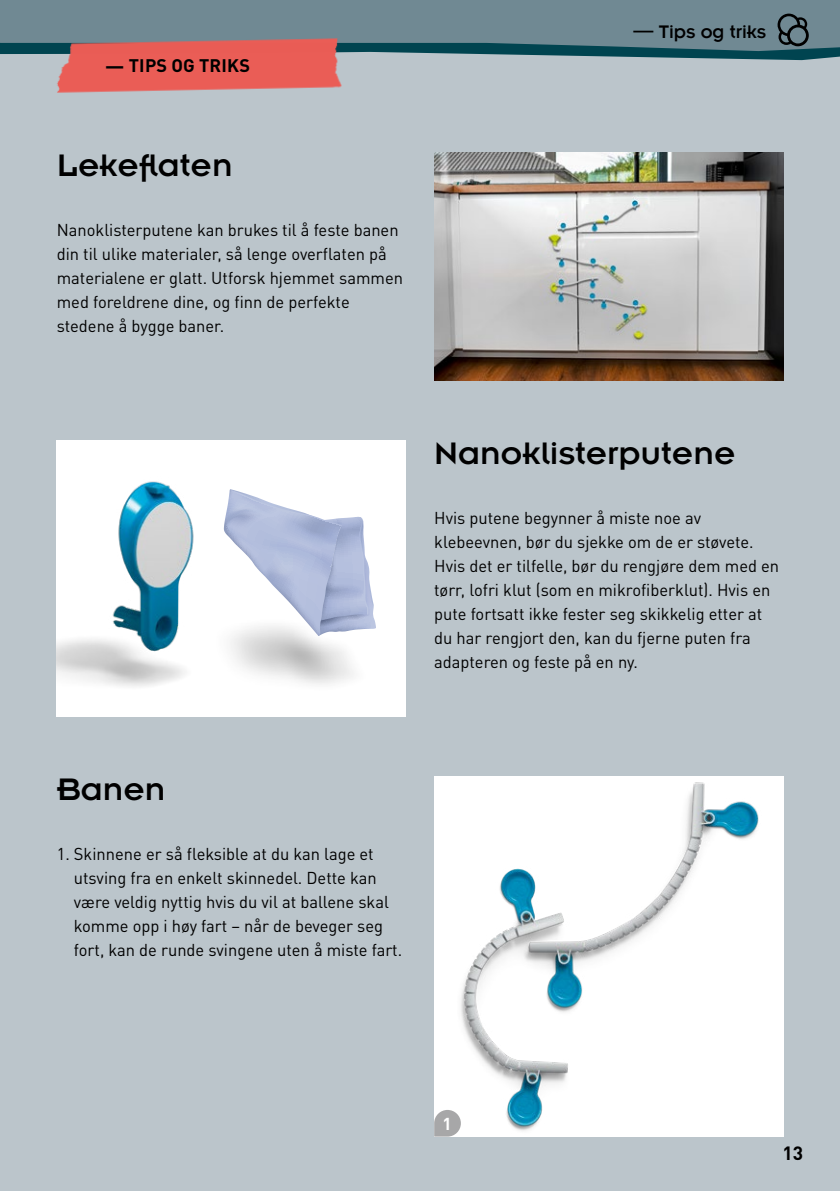
<style>
.page{position:relative;width:840px;height:1191px;background:#fff}
.page>*{position:absolute;margin:0;border:0;box-sizing:border-box;transform-origin:0 0}
.t1{font:34.2px "Insignia LT Pro";color:#000;scale:1.05 1}
.t2{font:20px "Insignia LT Pro";color:#000}
.t3{font:700 19px "DINOT";color:#000}
.t4{font:700 18px "DINOT";letter-spacing:.01em;color:#000}
.t5{font:700 17.2px "DINOT";color:#fff}
.t6{font:17px/24px "DINOT";color:#000}
.s1{font-size:18.8px}
</style>
<div class="page">
<div style="left:0;top:0;width:839px;height:1191px;background:#bbc5cb"></div>
<img style="left:434px;top:152px;width:348px;height:228px">
<img style="left:434px;top:776px;width:348px;height:360px">
<div style="left:57px;top:440px;width:348px;height:276px;background:#fff"></div>
<svg style="left:0;top:51px;width:839px;height:9px"></svg>
<svg style="left:0;top:0;width:839px;height:51px;background:#67838d"></svg>
<svg style="left:777px;top:14px;width:31px;height:32px"></svg>
<img style="left:53px;top:38px;width:292px;height:55px">
<svg style="left:434px;top:1110px;width:26px;height:26px"></svg>
<img style="left:229px;top:636px;width:167px;height:81px">
<img style="left:57px;top:481px;width:172px;height:236px">
<svg style="left:224px;top:489px;width:152px;height:147px"></svg>
<p class="t4" style="left:105px;top:54px;width:146px"><span class="s1">—</span> TIPS OG TRIKS</p>
<h1 class="t1" style="left:57px;top:148px;width:169px">Lekeflaten</h1>
<p class="t6" style="left:57px;top:218px;width:348px">Nanoklisterputene kan brukes til å feste banen din til ulike materialer, så lenge overflaten på materialene er glatt. Utforsk hjemmet sammen med foreldrene dine, og finn de perfekte stedene å bygge baner.</p>
<p class="t2" style="left:568px;top:20px;width:215px">— Heading dummy text</p>
<p class="t2" style="left:633px;top:21px;width:134px">— Tips og triks</p>
<h1 class="t1" style="left:434px;top:436px;width:288px">Nanoklisterputene</h1>
<p class="t6" style="left:434px;top:506px;width:346px">Hvis putene begynner å miste noe av klebeevnen, bør du sjekke om de er støvete.<br>Hvis det er tilfelle, bør du rengjøre dem med en tørr, lofri klut (som en mikrofiberklut). Hvis en pute fortsatt ikke fester seg skikkelig etter at du har rengjort den, kan du fjerne puten fra adapteren og feste på en ny.</p>
<h1 class="t1" style="left:57px;top:772px;width:105px">Banen</h1>
<p class="t6" style="left:74px;top:842px;width:329px;text-indent:-17px">1. Skinnene er så fleksible at du kan lage et utsving fra en enkelt skinnedel. Dette kan være veldig nyttig hvis du vil at ballene skal komme opp i høy fart – når de beveger seg fort, kan de runde svingene uten å miste fart.</p>
<p class="t5" style="left:442px;top:1111px;width:11px">1</p>
<p class="t3" style="left:782px;top:1140px;width:22px">13</p>
</div>
